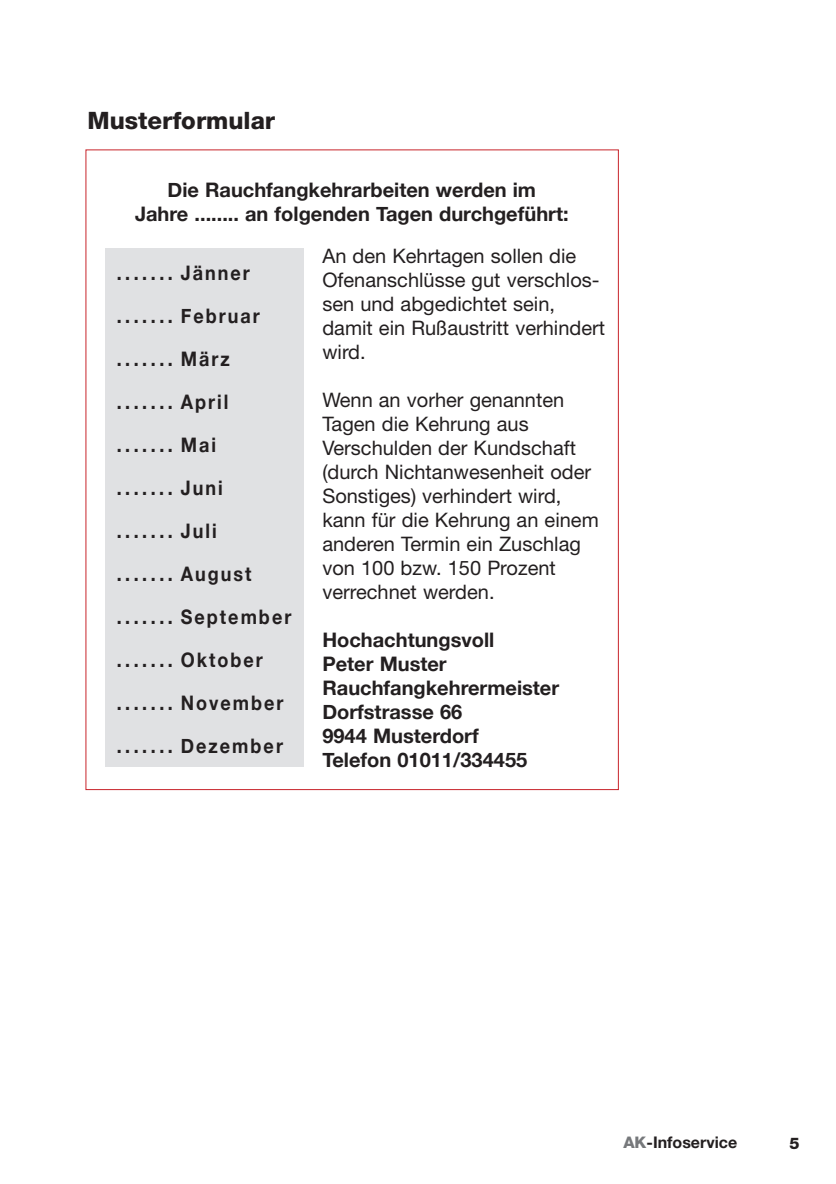
<style>
.page{position:relative;width:836px;height:1184px;background:#fff}
.page>*{position:absolute;margin:0;border:0;box-sizing:border-box;transform-origin:0 0}
.t1{font:800 24px "Helvetica Neue";color:#231f20}
.t2{font:20px/24px "Helvetica Neue";color:#231f20}
.t3{font:700 20px/24px "Helvetica Neue";color:#231f20}
.t4{font:700 20px/43px "Helvetica Neue";letter-spacing:.11em;color:#231f20;scale:.9 1}
.t5{font:700 16px "Helvetica Neue";color:#231f20}
.t6{font:800 16px "Helvetica Neue";color:#231f20}
.s1{font-weight:800;color:#76787b}
</style>
<div class="page">
<div style="left:105px;top:248px;width:199px;height:518px;background:#e0e1e3"></div>
<p class="t1" style="left:87px;top:107px;width:189px">Musterformular</p>
<p class="t3" style="left:135px;top:177px;width:435px;text-align:center">Die Rauchfangkehrarbeiten werden im<br>Jahre ........ an folgenden Tagen durchgeführt:</p>
<p class="t4" style="left:117px;top:251px;width:195px">. . . . . . . Jänner<br>. . . . . . . Februar<br>. . . . . . . März<br>. . . . . . . April<br>. . . . . . . Mai<br>. . . . . . . Juni<br>. . . . . . . Juli<br>. . . . . . . August<br>. . . . . . . September . . . . . . . Oktober<br>. . . . . . . November . . . . . . . Dezember</p>
<p class="t2" style="left:322px;top:243px;width:284px">An den Kehrtagen sollen die<br>Ofenanschlüsse gut verschlos&shy;sen und abgedichtet sein, damit ein Rußaustritt verhindert wird.</p>
<p class="t2" style="left:322px;top:387px;width:278px">Wenn an vorher genannten<br>Tagen die Kehrung aus<br>Verschulden der Kundschaft (durch Nichtanwesenheit oder<br>Sonstiges) verhindert wird, kann für die Kehrung an einem anderen Termin ein Zuschlag von 100 bzw. 150 Prozent verrechnet werden.</p>
<p class="t3" style="left:322px;top:627px;width:238px">Hochachtungsvoll<br>Peter Muster<br>Rauchfangkehrermeister<br>Dorfstrasse 66<br>9944 Musterdorf<br>Telefon 01011/334455</p>
<p class="t5" style="left:623px;top:1132px;width:115px"><span class="s1">AK</span>-Infoservice</p>
<p class="t6" style="left:789px;top:1133px;width:12px">5</p>
</div>
